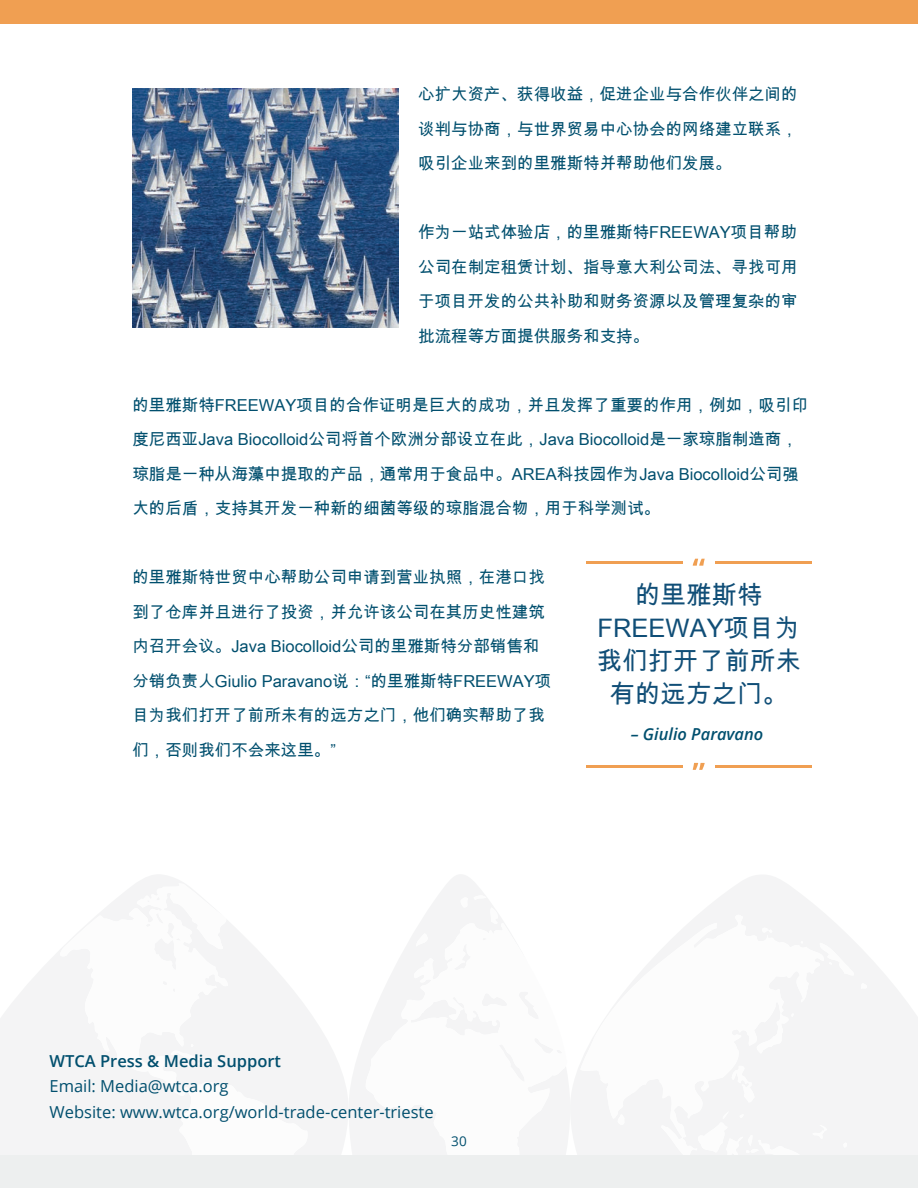
<style>
.page{position:relative;width:918px;height:1188px;background:#fff}
.page>*{position:absolute;margin:0;border:0;box-sizing:border-box;transform-origin:0 0}
.t1{font:25.5px/33px "Arial Unicode MS";color:#104e77;text-align:center}
.t2{font:16.5px/34.5px "Arial Unicode MS";color:#014f6e;text-align:justify}
.t3{font:16.5px/25.5px "Open Sans";color:#014f6e}
.t4{font:600 16.5px "Open Sans";color:#014f6e}
.t5{font:italic 600 16.5px "Open Sans";color:#014f6e}
.t6{font:13.5px "Open Sans";color:#014f6e}
</style>
<div class="page">
<svg style="left:137px;top:875px;width:211px;height:280px"></svg>
<svg style="left:349px;top:875px;width:221px;height:280px"></svg>
<svg style="left:570px;top:875px;width:348px;height:280px;fill:#f4f4f5"></svg>
<svg style="left:460px;top:895px;width:38px;height:28px"></svg>
<svg style="left:365px;top:923px;width:203px;height:232px"></svg>
<svg style="left:843px;top:1143px;width:4px;height:4px"></svg>
<svg style="left:580px;top:915px;width:245px;height:240px"></svg>
<svg style="left:761px;top:928px;width:11px;height:5px"></svg>
<svg style="left:819px;top:943px;width:36px;height:32px"></svg>
<svg style="left:861px;top:983px;width:6px;height:6px"></svg>
<svg style="left:791px;top:1013px;width:4px;height:4px"></svg>
<svg style="left:730px;top:1066px;width:25px;height:36px"></svg>
<svg style="left:617px;top:1114px;width:9px;height:11px"></svg>
<div style="left:697px;top:1111px;width:130px;height:44px;background:#f4f4f5"></div>
<svg style="left:0;top:883px;width:308px;height:272px;fill:#f4f4f5"></svg>
<div style="left:0;top:1155px;width:918px;height:33px;background:#edefef"></div>
<div style="left:0;top:0;width:918px;height:24px;background:#f09f52"></div>
<img style="left:132px;top:89px;width:266px;height:238px">
<hr style="left:586px;top:561px;width:97px;height:2px;background:#f09f52">
<svg style="left:693px;top:559px;width:12px;height:7px"></svg>
<hr style="left:715px;top:561px;width:97px;height:2px;background:#f09f52">
<svg style="left:693px;top:763px;width:12px;height:7px"></svg>
<hr style="left:586px;top:765px;width:96px;height:2px;background:#f09f52">
<hr style="left:715px;top:765px;width:97px;height:2px;background:#f09f52">
<p class="t2" style="left:418px;top:77px;width:381px">心扩大资产、获得收益，促进企业与合作伙伴之间的谈判与协商，与世界贸易中心协会的网络建立联系，吸引企业来到的里雅斯特并帮助他们发展。</p>
<p class="t2" style="left:418px;top:215px;width:381px">作为一站式体验店，的里雅斯特FREEWAY项目帮助公司在制定租赁计划、指导意大利公司法、寻找可用于项目开发的公共补助和财务资源以及管理复杂的审批流程等方面提供服务和支持。</p>
<p class="t2" style="left:132px;top:388px;width:677px;text-align:left">的里雅斯特FREEWAY项目的合作证明是巨大的成功，并且发挥了重要的作用，例如，吸引印度尼西亚Java Biocolloid公司将首个欧洲分部设立在此，Java Biocolloid是一家琼脂制造商，琼脂是一种从海藻中提取的产品，通常用于食品中。AREA科技园作为Java Biocolloid公司强大的后盾，支持其开发一种新的细菌等级的琼脂混合物，用于科学测试。</p>
<p class="t2" style="left:132px;top:560px;width:420px;text-align:left">的里雅斯特世贸中心帮助公司申请到营业执照，在港口找到了仓库并且进行了投资，并允许该公司在其历史性建筑内召开会议。Java Biocolloid公司的里雅斯特分部销售和分销负责人Giulio Paravano说：“的里雅斯特FREEWAY项目为我们打开了前所未有的远方之门，他们确实帮助了我们，否则我们不会来这里。”</p>
<h1 class="t1" style="left:597px;top:578px;width:206px">的里雅斯特<br>FREEWAY项目为我们打开了前所未有的远方之门。</h1>
<p class="t5" style="left:631px;top:723px;width:134px">– Giulio Paravano</p>
<p class="t4" style="left:50px;top:1049px;width:233px">WTCA Press &amp; Media Support</p>
<p class="t3" style="left:50px;top:1073px;width:386px">Email: Media@wtca.org<br>Website: www.wtca.org/world-trade-center-trieste</p>
<p class="t6" style="left:451px;top:1132px;width:17px">30</p>
</div>
